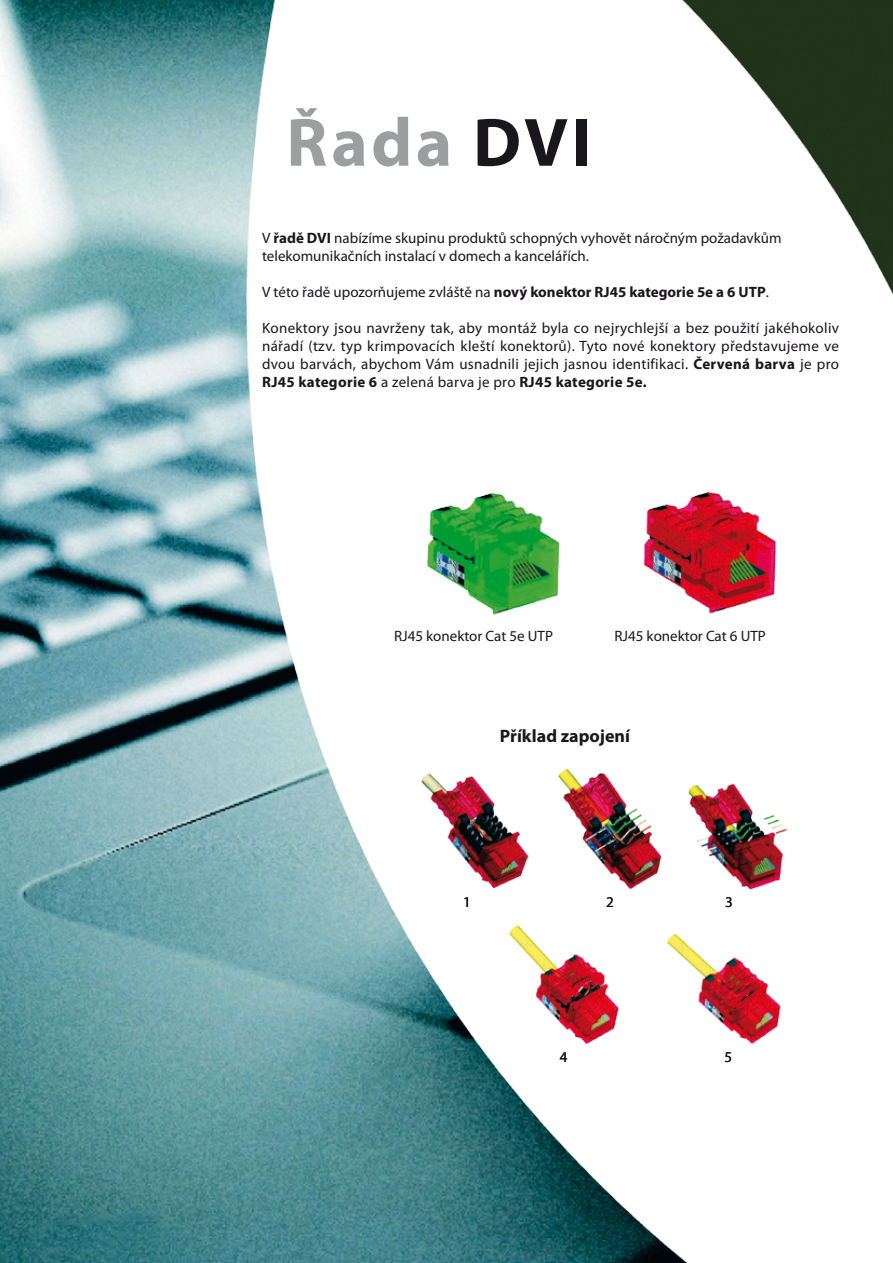
<style>
.page{position:relative;width:893px;height:1263px;background:#fff}
.page>*{position:absolute;margin:0;border:0;box-sizing:border-box;transform-origin:0 0}
.t1{font:700 69px "Myriad Pro";letter-spacing:.05em;color:#9d9ea0}
.t2{font:700 18px "Myriad Pro";color:#1a171c}
.t3{font:15px/18px "Myriad Pro";color:#1a171c;text-align:justify}
.t4{font:700 15px "Myriad Pro";color:#1a171c}
.s1{color:#1a171c}
.s2{font-weight:700}
.s3{font-weight:400}
</style>
<div class="page">
<img style="left:0;top:0;width:787px;height:1263px">
<img style="left:618px;top:0;width:275px;height:340px">
<p class="t1" style="left:286px;top:97px;width:306px">Řada <span class="s1">DVI</span></p>
<p class="t3" style="left:262px;top:229px;width:521px">V <span class="s2">řadě DVI</span> nabízíme skupinu produktů schopných vyhovět náročným požadavkům</p>
<p class="t3" style="left:262px;top:247px;width:328px">telekomunikačních instalací v domech a kancelářích.</p>
<p class="t4" style="left:262px;top:282px;width:508px"><span class="s3">V této řadě upozorňujeme zvláště na</span> nový konektor RJ45 kategorie 5e a 6 UTP<span class="s3">.</span></p>
<p class="t3" style="left:262px;top:319px;width:578px">Konektory jsou navrženy tak, aby montáž byla co nejrychlejší a bez použití jakéhokoliv nářadí (tzv. typ krimpovacích kleští konektorů). Tyto nové konektory představujeme ve dvou barvách, abychom Vám usnadnili jejich jasnou identifikaci. <span class="s2">Červená barva</span> je pro <span class="s2">RJ45 kategorie 6</span> a zelená barva je pro <span class="s2">RJ45 kategorie 5e.</span></p>
<p class="t3" style="left:394px;top:626px;width:160px">RJ45 konektor Cat 5e UTP</p>
<p class="t3" style="left:614px;top:626px;width:153px">RJ45 konektor Cat 6 UTP</p>
<p class="t2" style="left:500px;top:724px;width:132px">Příklad zapojení</p>
<p class="t3" style="left:463px;top:892px;width:9px">1</p>
<p class="t3" style="left:606px;top:892px;width:9px">2</p>
<p class="t3" style="left:725px;top:892px;width:9px">3</p>
<p class="t3" style="left:560px;top:1048px;width:9px">4</p>
<p class="t3" style="left:725px;top:1048px;width:9px">5</p>
</div>
